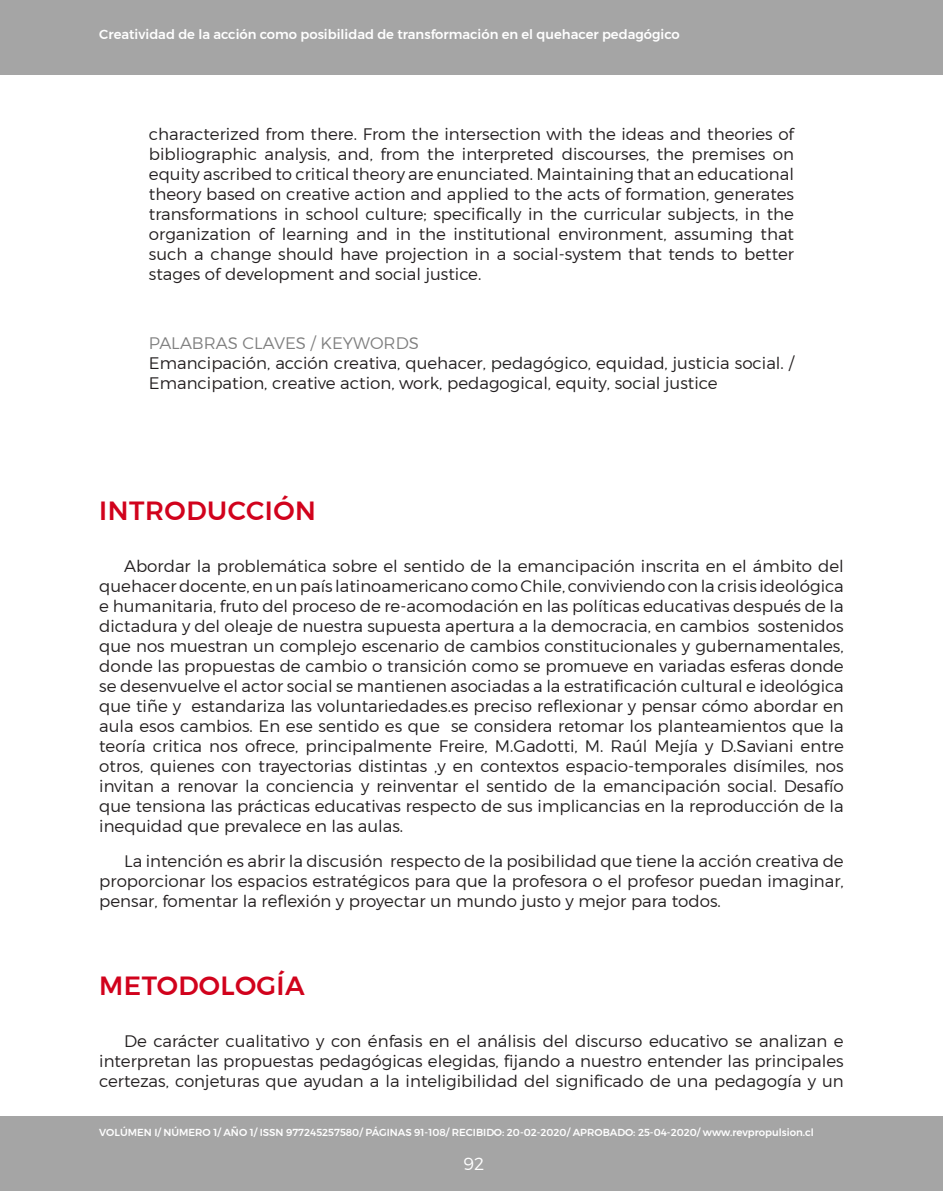
<style>
.page{position:relative;width:943px;height:1191px;background:#fff}
.page>*{position:absolute;margin:0;border:0;box-sizing:border-box;transform-origin:0 0}
._06_titulos_en_rojo{font:500 26.25px "Montserrat";letter-spacing:.02em;color:#d1021c}
.t1{font:300 17.5px "Montserrat";color:#fff}
._07_parrafo_texto_ar{font:300 16.62px/19.9px "Montserrat";color:#231f20;text-align:justify}
._05_parrafo_resumen{font:300 16.62px/19.9px "Montserrat";color:#231f20;text-align:justify}
._04_parrafo_resumen{font:300 16.62px "Montserrat";color:#808080}
.t2{font:500 13.12px "Montserrat";color:#fff}
.t3{font:500 10.15px "Montserrat";color:#fff}
</style>
<div class="page">
<div style="left:0;top:1116px;width:943px;height:75px;background:#a5a5a5"></div>
<div style="left:0;top:0;width:943px;height:74px;background:#a5a5a5"></div>
<p class="t2" style="left:99px;top:26px;width:582px">Creatividad de la acción como posibilidad de transformación en el quehacer pedagógico</p>
<p class="_05_parrafo_resumen" style="left:149px;top:124px;width:646px">characterized from there. From the intersection with the ideas and theories of bibliographic analysis, and, from the interpreted discourses, the premises on equity ascribed to critical theory are enunciated. Maintaining that an educational theory based on creative action and applied to the acts of formation, generates transformations in school culture; specifically in the curricular subjects, in the organization of learning and in the institutional environment, assuming that such a change should have projection in a social-system that tends to better stages of development and social justice.</p>
<p class="_04_parrafo_resumen" style="left:149px;top:333px;width:271px">PALABRAS CLAVES / KEYWORDS</p>
<p class="_05_parrafo_resumen" style="left:149px;top:353px;width:646px">Emancipación, acción creativa, quehacer, pedagógico, equidad, justicia social. /<br>Emancipation, creative action, work, pedagogical, equity, social justice</p>
<p class="_06_titulos_en_rojo" style="left:99px;top:494px;width:218px">INTRODUCCIÓN</p>
<p class="_07_parrafo_texto_ar" style="left:99px;top:556px;width:746px;text-indent:25px">Abordar la problemática sobre el sentido de la emancipación inscrita en el ámbito del quehacer docente, en un país latinoamericano como Chile, conviviendo con la crisis ideológica e humanitaria, fruto del proceso de re-acomodación en las políticas educativas después de la dictadura y del oleaje de nuestra supuesta apertura a la democracia, en cambios sostenidos que nos muestran un complejo escenario de cambios constitucionales y gubernamentales, donde las propuestas de cambio o transición como se promueve en variadas esferas donde se desenvuelve el actor social se mantienen asociadas a la estratificación cultural e ideológica que tiñe y estandariza las voluntariedades.es preciso reflexionar y pensar cómo abordar en aula esos cambios. En ese sentido es que se considera retomar los planteamientos que la teoría critica nos ofrece, principalmente Freire, M.Gadotti, M. Raúl Mejía y D.Saviani entre otros, quienes con trayectorias distintas ,y en contextos espacio-temporales disímiles, nos invitan a renovar la conciencia y reinventar el sentido de la emancipación social. Desafío que tensiona las prácticas educativas respecto de sus implicancias en la reproducción de la inequidad que prevalece en las aulas.</p>
<p class="_07_parrafo_texto_ar" style="left:99px;top:850px;width:746px;text-indent:25px">La intención es abrir la discusión respecto de la posibilidad que tiene la acción creativa de proporcionar los espacios estratégicos para que la profesora o el profesor puedan imaginar, pensar, fomentar la reflexión y proyectar un mundo justo y mejor para todos.</p>
<p class="_06_titulos_en_rojo" style="left:99px;top:969px;width:207px">METODOLOGÍA</p>
<p class="_07_parrafo_texto_ar" style="left:99px;top:1031px;width:746px;text-indent:25px">De carácter cualitativo y con énfasis en el análisis del discurso educativo se analizan e interpretan las propuestas pedagógicas elegidas, fijando a nuestro entender las principales certezas, conjeturas que ayudan a la inteligibilidad del significado de una pedagogía y un</p>
<p class="t3" style="left:99px;top:1126px;width:716px">VOLÚMEN I/ NÚMERO 1/ AÑO 1/ ISSN 977245257580/ PÁGINAS 91-108/ RECIBIDO: 20-02-2020/ APROBADO: 25-04-2020/ www.revpropulsion.cl</p>
<p class="t1" style="left:463px;top:1152px;width:22px">92</p>
</div>
